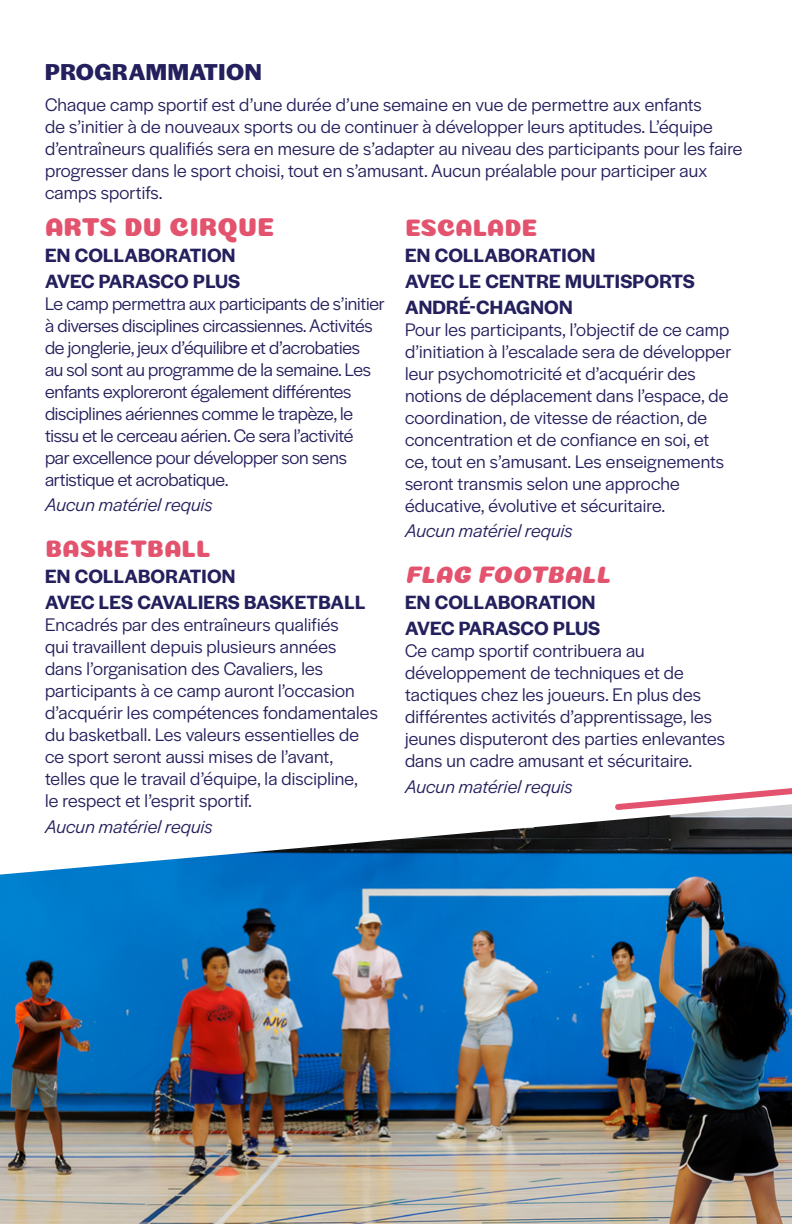
<style>
.page{position:relative;width:792px;height:1224px;background:#fff}
.page>*{position:absolute;margin:0;border:0;box-sizing:border-box;transform-origin:0 0}
.t1{font:26px "Coiny";color:#e3536e}
.t2{font:24px "Coiny";color:#e3536e}
.t3{font:700 24px "Halyard Display";letter-spacing:.025em;color:#24205d}
.t4{font:italic 24px "Coiny";color:#e3536e}
.t5{font:600 20px/26px "Halyard Display";letter-spacing:.01em;color:#24205d}
.t6{font:19px/22px "Halyard Display";letter-spacing:.01em;color:#24205d}
.t7{font:19px/22px "Halyard Display";letter-spacing:-.01em;color:#24205d}
.t8{font:italic 19px "Halyard Display";letter-spacing:.01em;color:#24205d}
</style>
<div class="page">
<img style="left:0;top:814px;width:792px;height:410px">
<svg style="left:615px;top:788px;width:177px;height:26px"></svg>
<p class="t3" style="left:45px;top:55px;width:218px">PROGRAMMATION</p>
<p class="t6" style="left:45px;top:92px;width:699px">Chaque camp sportif est d’une durée d’une semaine en vue de permettre aux enfants<br>de s’initier à de nouveaux sports ou de continuer à développer leurs aptitudes. L’équipe d’entraîneurs qualifiés sera en mesure de s’adapter au niveau des participants pour les faire progresser dans le sport choisi, tout en s’amusant. Aucun préalable pour participer aux camps sportifs.</p>
<h1 class="t1" style="left:45px;top:212px;width:231px">ARTS DU CIRQUE</h1>
<p class="t5" style="left:45px;top:241px;width:197px">EN COLLABORATION<br>AVEC PARASCO PLUS</p>
<p class="t7" style="left:45px;top:291px;width:341px">Le camp permettra aux participants de s’initier à diverses disciplines circassiennes. Activités de jonglerie, jeux d’équilibre et d’acrobaties<br>au sol sont au programme de la semaine. Les enfants exploreront également différentes disciplines aériennes comme le trapèze, le tissu et le cerceau aérien. Ce sera l’activité<br>par excellence pour développer son sens artistique et acrobatique.</p>
<p class="t8" style="left:45px;top:492px;width:169px">Aucun matériel requis</p>
<p class="t2" style="left:45px;top:535px;width:167px">BASKETBALL</p>
<p class="t5" style="left:45px;top:563px;width:322px">EN COLLABORATION<br>AVEC LES CAVALIERS BASKETBALL</p>
<p class="t6" style="left:45px;top:613px;width:334px">Encadrés par des entraîneurs qualifiés<br>qui travaillent depuis plusieurs années dans l’organisation des Cavaliers, les participants à ce camp auront l’occasion d’acquérir les compétences fondamentales du basketball. Les valeurs essentielles de ce sport seront aussi mises de l’avant, telles que le travail d’équipe, la discipline,<br>le respect et l’esprit sportif.</p>
<p class="t8" style="left:45px;top:813px;width:169px">Aucun matériel requis</p>
<p class="t2" style="left:405px;top:214px;width:134px">ESCALADE</p>
<p class="t5" style="left:405px;top:241px;width:291px">EN COLLABORATION<br>AVEC LE CENTRE MULTISPORTS<br>ANDRÉ-CHAGNON</p>
<p class="t6" style="left:405px;top:317px;width:328px">Pour les participants, l’objectif de ce camp d’initiation à l’escalade sera de développer leur psychomotricité et d’acquérir des notions de déplacement dans l’espace, de coordination, de vitesse de réaction, de concentration et de confiance en soi, et ce, tout en s’amusant. Les enseignements seront transmis selon une approche éducative, évolutive et sécuritaire.</p>
<p class="t8" style="left:405px;top:518px;width:169px">Aucun matériel requis</p>
<p class="t4" style="left:405px;top:561px;width:214px">FLAG FOOTBALL</p>
<p class="t5" style="left:405px;top:589px;width:197px">EN COLLABORATION<br>AVEC PARASCO PLUS</p>
<p class="t6" style="left:405px;top:639px;width:321px">Ce camp sportif contribuera au développement de techniques et de tactiques chez les joueurs. En plus des différentes activités d’apprentissage, les jeunes disputeront des parties enlevantes dans un cadre amusant et sécuritaire.</p>
<p class="t8" style="left:405px;top:773px;width:169px">Aucun matériel requis</p>
</div>
